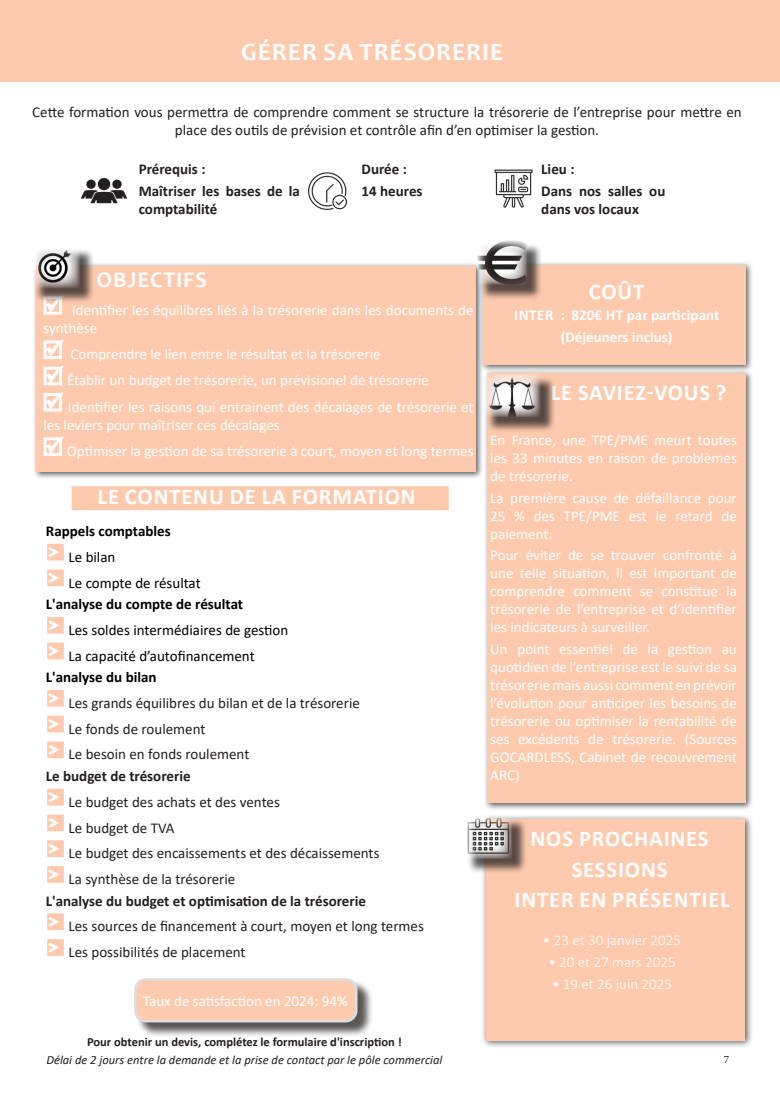
<style>
.page{position:relative;width:780px;height:1099px;background:#fff}
.page>*{position:absolute;margin:0;border:0;box-sizing:border-box;transform-origin:0 0}
.t1{font:700 25px "Candara";letter-spacing:.04em;color:#fff}
.Texte_courant_noir{font:700 22.5px "Calibri";letter-spacing:.04em;color:#fff}
.Texte_courant_noir-2{font:700 22.5px "Candara";letter-spacing:.04em;color:#fff}
.Texte_courant_noir-3{font:15px/18px "Calibri";color:#fff;text-align:justify}
.Texte_courant_noir-4{font:15px/18px "Calibri";color:#231f20;text-align:center}
.Texte_courant_noir-5{font:700 15px/18px "Calibri";color:#231f20}
.Texte_courant_noir-6{font:15px "Calibri";color:#000}
.Texte_courant_noir-7{font:700 15px "Calibri";color:#000}
.Texte_courant_noir-8{font:300 15px "Calibri";color:#fff}
.Texte_courant_noir-9{font:700 15px "Calibri";color:#fff}
.Titre_inscrit_RNCP_-_Titre_Pro{font:15px "Calibri";color:#fff}
.t2{font:italic 12.5px "Calibri";color:#231f20}
.t3{font:700 12.5px "Calibri";color:#231f20}
.t4{font:11.25px "Minion Pro";color:#231f20}
</style>
<div class="page">
<div style="left:0;top:0;width:780px;height:81px;background:#fecaae"></div>
<div style="left:481px;top:813px;width:272px;height:236px;background:#231f20;opacity:.75"></div>
<div style="left:486px;top:818px;width:258px;height:222px;background:#fecaae"></div>
<div style="left:32px;top:262px;width:452px;height:217px;background:#231f20;opacity:.75"></div>
<div style="left:37px;top:266px;width:439px;height:205px;background:#fecaae"></div>
<svg style="left:43px;top:304px;width:19px;height:11px"></svg>
<svg style="left:43px;top:339px;width:21px;height:20px"></svg>
<svg style="left:43px;top:365px;width:21px;height:47px"></svg>
<svg style="left:43px;top:436px;width:21px;height:20px"></svg>
<div style="left:467px;top:818px;width:60px;height:56px;background:#231f20;opacity:.75"></div>
<img style="left:467px;top:816px;width:45px;height:42px">
<div style="left:72px;top:487px;width:376px;height:22px;background:#fecaae"></div>
<div style="left:72px;top:486px;width:376px;height:24px;border:1px solid #fecaae"></div>
<div style="left:46px;top:542px;width:19px;height:19px;background:#fecaae;border:1px solid #fff"></div>
<svg style="left:46px;top:545px;width:13px;height:14px"></svg>
<div style="left:46px;top:568px;width:19px;height:19px;background:#fecaae;border:1px solid #fff"></div>
<svg style="left:46px;top:571px;width:13px;height:14px"></svg>
<div style="left:46px;top:615px;width:19px;height:19px;background:#fecaae;border:1px solid #fff"></div>
<svg style="left:46px;top:618px;width:13px;height:14px"></svg>
<div style="left:46px;top:641px;width:19px;height:19px;background:#fecaae;border:1px solid #fff"></div>
<svg style="left:46px;top:644px;width:13px;height:14px"></svg>
<div style="left:46px;top:688px;width:19px;height:20px;background:#fecaae;border:1px solid #fff"></div>
<svg style="left:46px;top:691px;width:13px;height:14px"></svg>
<div style="left:46px;top:714px;width:19px;height:19px;background:#fecaae;border:1px solid #fff"></div>
<svg style="left:46px;top:717px;width:13px;height:14px"></svg>
<div style="left:46px;top:740px;width:19px;height:19px;background:#fecaae;border:1px solid #fff"></div>
<svg style="left:46px;top:742px;width:13px;height:14px"></svg>
<div style="left:46px;top:787px;width:19px;height:19px;background:#fecaae;border:1px solid #fff"></div>
<svg style="left:46px;top:790px;width:13px;height:14px"></svg>
<div style="left:46px;top:813px;width:19px;height:19px;background:#fecaae;border:1px solid #fff"></div>
<svg style="left:46px;top:815px;width:13px;height:15px"></svg>
<div style="left:46px;top:839px;width:19px;height:19px;background:#fecaae;border:1px solid #fff"></div>
<svg style="left:46px;top:841px;width:13px;height:14px"></svg>
<div style="left:46px;top:864px;width:19px;height:20px;background:#fecaae;border:1px solid #fff"></div>
<svg style="left:46px;top:867px;width:13px;height:14px"></svg>
<div style="left:46px;top:912px;width:19px;height:19px;background:#fecaae;border:1px solid #fff"></div>
<svg style="left:46px;top:914px;width:13px;height:14px"></svg>
<svg style="left:47px;top:939px;width:17px;height:17px"></svg>
<svg style="left:47px;top:940px;width:15px;height:14px"></svg>
<div style="left:483px;top:369px;width:270px;height:441px;background:#231f20;opacity:.75"></div>
<div style="left:487px;top:373px;width:258px;height:430px;background:#fecaae"></div>
<img style="left:494px;top:169px;width:39px;height:39px">
<img style="left:308px;top:172px;width:40px;height:38px">
<img style="left:80px;top:177px;width:48px;height:27px">
<div style="left:485px;top:375px;width:71px;height:57px;background:#231f20;opacity:.75"></div>
<img style="left:483px;top:373px;width:57px;height:43px">
<div style="left:479px;top:261px;width:274px;height:111px;background:#231f20;opacity:.75"></div>
<div style="left:483px;top:265px;width:262px;height:100px;background:#fecaae"></div>
<div style="left:479px;top:242px;width:64px;height:58px;background:#231f20;opacity:.75"></div>
<img style="left:477px;top:241px;width:50px;height:43px">
<div style="left:34px;top:248px;width:61px;height:56px;background:#231f20;opacity:.75"></div>
<img style="left:32px;top:248px;width:48px;height:40px">
<div style="left:136px;top:980px;width:237px;height:58px;background:#231f20;opacity:.75"></div>
<div style="left:135px;top:979px;width:221px;height:42px;background:#fecaae;border-radius:11px"></div>
<div style="left:134px;top:978px;width:223px;height:44px;border:2px solid #dcdddf;border-radius:11px"></div>
<p class="t1" style="left:241px;top:37px;width:263px">GÉRER SA TRÉSORERIE</p>
<p class="Texte_courant_noir-4" style="left:32px;top:103px;width:711px">Cette formation vous permettra de comprendre comment se structure la trésorerie de l’entreprise pour mettre en place des outils de prévision et contrôle afin d’en optimiser la gestion.</p>
<p class="Texte_courant_noir-5" style="left:139px;top:160px;width:68px">Prérequis :</p>
<p class="Texte_courant_noir-5" style="left:139px;top:181px;width:163px">Maîtriser les bases de la comptabilité</p>
<p class="Texte_courant_noir-5" style="left:361px;top:160px;width:47px">Durée :</p>
<p class="Texte_courant_noir-5" style="left:361px;top:182px;width:62px">14 heures</p>
<p class="Texte_courant_noir-5" style="left:541px;top:160px;width:35px">Lieu :</p>
<p class="Texte_courant_noir-5" style="left:541px;top:181px;width:126px">Dans nos salles ou dans vos locaux</p>
<p class="Texte_courant_noir-2" style="left:97px;top:265px;width:112px">OBJECTIFS</p>
<p class="Texte_courant_noir-3" style="left:43px;top:300px;width:431px;text-indent:29px">Identifier les équilibres liés à la trésorerie dans les documents de synthèse</p>
<p class="Texte_courant_noir-3" style="left:70px;top:345px;width:311px">Comprendre le lien entre le résultat et la trésorerie</p>
<p class="Texte_courant_noir-3" style="left:67px;top:371px;width:363px">Établir un budget de trésorerie, un prévisionel de trésorerie</p>
<p class="Texte_courant_noir-3" style="left:43px;top:397px;width:431px;text-indent:24px">Identifier les raisons qui entrainent des décalages de trésorerie et les leviers pour maîtriser ces décalages</p>
<p class="Texte_courant_noir-3" style="left:67px;top:441px;width:408px">Optimiser la gestion de sa trésorerie à court, moyen et long termes</p>
<p class="Texte_courant_noir" style="left:98px;top:481px;width:319px">LE CONTENU DE LA FORMATION</p>
<p class="Texte_courant_noir-7" style="left:46px;top:520px;width:126px">Rappels comptables</p>
<p class="Texte_courant_noir-6" style="left:68px;top:546px;width:48px">Le bilan</p>
<p class="Texte_courant_noir-6" style="left:68px;top:572px;width:134px">Le compte de résultat</p>
<p class="Texte_courant_noir-7" style="left:46px;top:593px;width:199px">L'analyse du compte de résultat</p>
<p class="Texte_courant_noir-6" style="left:68px;top:619px;width:221px">Les soldes intermédiaires de gestion</p>
<p class="Texte_courant_noir-6" style="left:68px;top:645px;width:188px">La capacité d’autofinancement</p>
<p class="Texte_courant_noir-7" style="left:46px;top:666px;width:112px">L'analyse du bilan</p>
<p class="Texte_courant_noir-4" style="left:68px;top:693px;width:293px">Les grands équilibres du bilan et de la trésorerie</p>
<p class="Texte_courant_noir-4" style="left:68px;top:719px;width:138px">Le fonds de roulement</p>
<p class="Texte_courant_noir-4" style="left:68px;top:745px;width:182px">Le besoin en fonds roulement</p>
<p class="Texte_courant_noir-5" style="left:46px;top:766px;width:146px">Le budget de trésorerie</p>
<p class="Texte_courant_noir-4" style="left:68px;top:792px;width:213px">Le budget des achats et des ventes</p>
<p class="Texte_courant_noir-4" style="left:68px;top:818px;width:108px">Le budget de TVA</p>
<p class="Texte_courant_noir-4" style="left:68px;top:844px;width:312px">Le budget des encaissements et des décaissements</p>
<p class="Texte_courant_noir-4" style="left:68px;top:869px;width:168px">La synthèse de la trésorerie</p>
<p class="Texte_courant_noir-5" style="left:46px;top:891px;width:321px">L'analyse du budget et optimisation de la trésorerie</p>
<p class="Texte_courant_noir-4" style="left:68px;top:917px;width:357px">Les sources de financement à court, moyen et long termes</p>
<p class="Texte_courant_noir-4" style="left:68px;top:942px;width:179px">Les possibilités de placement</p>
<p class="Titre_inscrit_RNCP_-_Titre_Pro" style="left:143px;top:990px;width:206px">Taux de satisfaction en 2024: 94%</p>
<p class="t3" style="left:87px;top:1032px;width:316px">Pour obtenir un devis, complétez le formulaire d'inscription !</p>
<p class="t2" style="left:46px;top:1051px;width:397px">Délai de 2 jours entre la demande et la prise de contact par le pôle commercial</p>
<p class="Texte_courant_noir" style="left:588px;top:275px;width:57px">COÛT</p>
<p class="Texte_courant_noir-9" style="left:514px;top:305px;width:206px">INTER : 820€ HT par participant</p>
<p class="Texte_courant_noir-9" style="left:560px;top:326px;width:113px">(Déjeuners inclus)</p>
<p class="Texte_courant_noir" style="left:550px;top:376px;width:177px">LE SAVIEZ-VOUS ?</p>
<p class="Texte_courant_noir-3" style="left:490px;top:430px;width:248px">En France, une TPE/PME meurt toutes les 33 minutes en raison de problèmes de trésorerie.</p>
<p class="Texte_courant_noir-3" style="left:490px;top:488px;width:248px">La première cause de défaillance pour 25 % des TPE/PME est le retard de paiement.</p>
<p class="Texte_courant_noir-3" style="left:490px;top:545px;width:248px">Pour éviter de se trouver confronté à une telle situation, il est important de comprendre comment se constitue la trésorerie de l’entreprise et d’identifier les indicateurs à surveiller.</p>
<p class="Texte_courant_noir-3" style="left:490px;top:639px;width:248px">Un point essentiel de la gestion au quotidien de l’entreprise est le suivi de sa trésorerie mais aussi comment en prévoir l’évolution pour anticiper les besoins de trésorerie ou optimiser la rentabilité de ses excédents de trésorerie. (Sources GOCARDLESS, Cabinet de recouvrement ARC)</p>
<p class="Texte_courant_noir" style="left:530px;top:822px;width:179px">NOS PROCHAINES</p>
<p class="Texte_courant_noir" style="left:571px;top:853px;width:97px">SESSIONS</p>
<p class="Texte_courant_noir" style="left:514px;top:883px;width:217px">INTER EN PRÉSENTIEL</p>
<p class="Texte_courant_noir-8" style="left:543px;top:931px;width:140px">• 23 et 30 janvier 2025</p>
<p class="Texte_courant_noir-8" style="left:548px;top:952px;width:129px">• 20 et 27 mars 2025</p>
<p class="Texte_courant_noir-8" style="left:552px;top:974px;width:121px">• 19 et 26 juin 2025</p>
<p class="t4" style="left:724px;top:1051px;width:7px">7</p>
</div>
